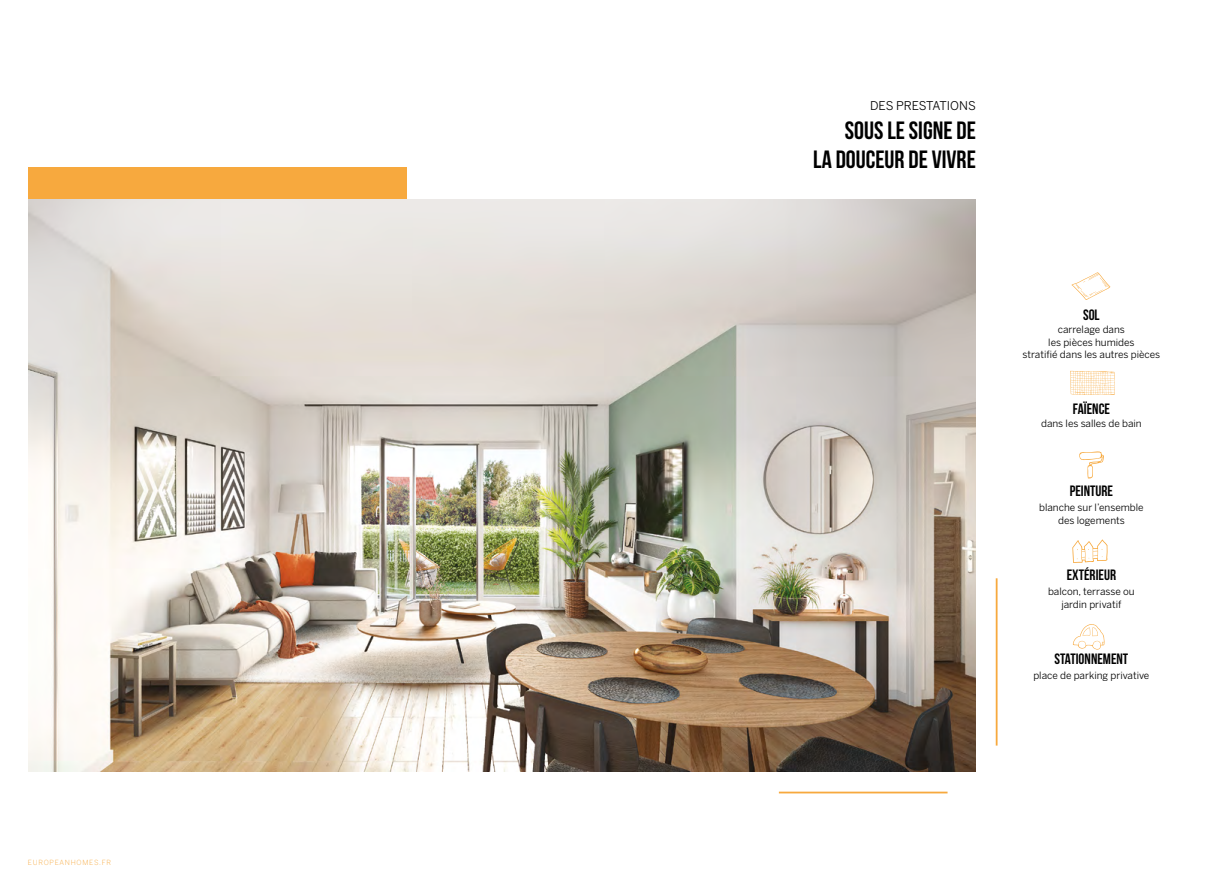
<style>
.page{position:relative;width:1219px;height:893px;background:#fff}
.page>*{position:absolute;margin:0;border:0;box-sizing:border-box;transform-origin:0 0}
.t1{font:25px/29px "Bebas Neue";color:#000;text-align:right}
.t2{font:15px "Bebas Neue";color:#000}
.t3{font:12px "Benton Sans";color:#000}
.t4{font:10px/13px "Benton Sans";color:#000;text-align:center}
.t5{font:300 7px "Benton Sans";letter-spacing:.1em;color:#f7a93e}
</style>
<div class="page">
<div style="left:28px;top:167px;width:379px;height:180px;background:#f7a93e"></div>
<img style="left:28px;top:200px;width:948px;height:572px">
<hr style="left:996px;top:578px;width:1px;height:168px;background:#f7a93e">
<hr style="left:779px;top:792px;width:168px;height:1px;background:#f7a93e">
<svg style="left:1070px;top:371px;width:45px;height:24px"></svg>
<svg style="left:1072px;top:540px;width:35px;height:23px"></svg>
<svg style="left:1073px;top:624px;width:32px;height:26px"></svg>
<svg style="left:1071px;top:272px;width:39px;height:28px"></svg>
<svg style="left:1079px;top:451px;width:25px;height:27px"></svg>
<p class="t5" style="left:28px;top:858px;width:85px">EUROPEANHOMES.FR</p>
<p class="t3" style="left:870px;top:98px;width:107px">DES PRESTATIONS</p>
<h1 class="t1" style="left:813px;top:115px;width:164px">SOUS LE SIGNE DE<br>LA DOUCEUR DE VIVRE</h1>
<h2 class="t2" style="left:1083px;top:306px;width:18px">SOL</h2>
<p class="t4" style="left:1048px;top:322px;width:88px">carrelage dans<br>les pièces humides</p>
<p class="t4" style="left:1023px;top:347px;width:139px">stratifié dans les autres pièces</p>
<h2 class="t2" style="left:1073px;top:400px;width:39px">FAÏENCE</h2>
<p class="t4" style="left:1041px;top:416px;width:102px">dans les salles de bain</p>
<h2 class="t2" style="left:1070px;top:482px;width:45px">PEINTURE</h2>
<p class="t4" style="left:1039px;top:500px;width:106px">blanche sur l’ensemble des logements</p>
<h2 class="t2" style="left:1067px;top:566px;width:51px">EXTÉRIEUR</h2>
<p class="t4" style="left:1048px;top:584px;width:88px">balcon, terrasse ou jardin privatif</p>
<h2 class="t2" style="left:1054px;top:650px;width:75px">STATIONNEMENT</h2>
<p class="t4" style="left:1033px;top:668px;width:118px">place de parking privative</p>
</div>
